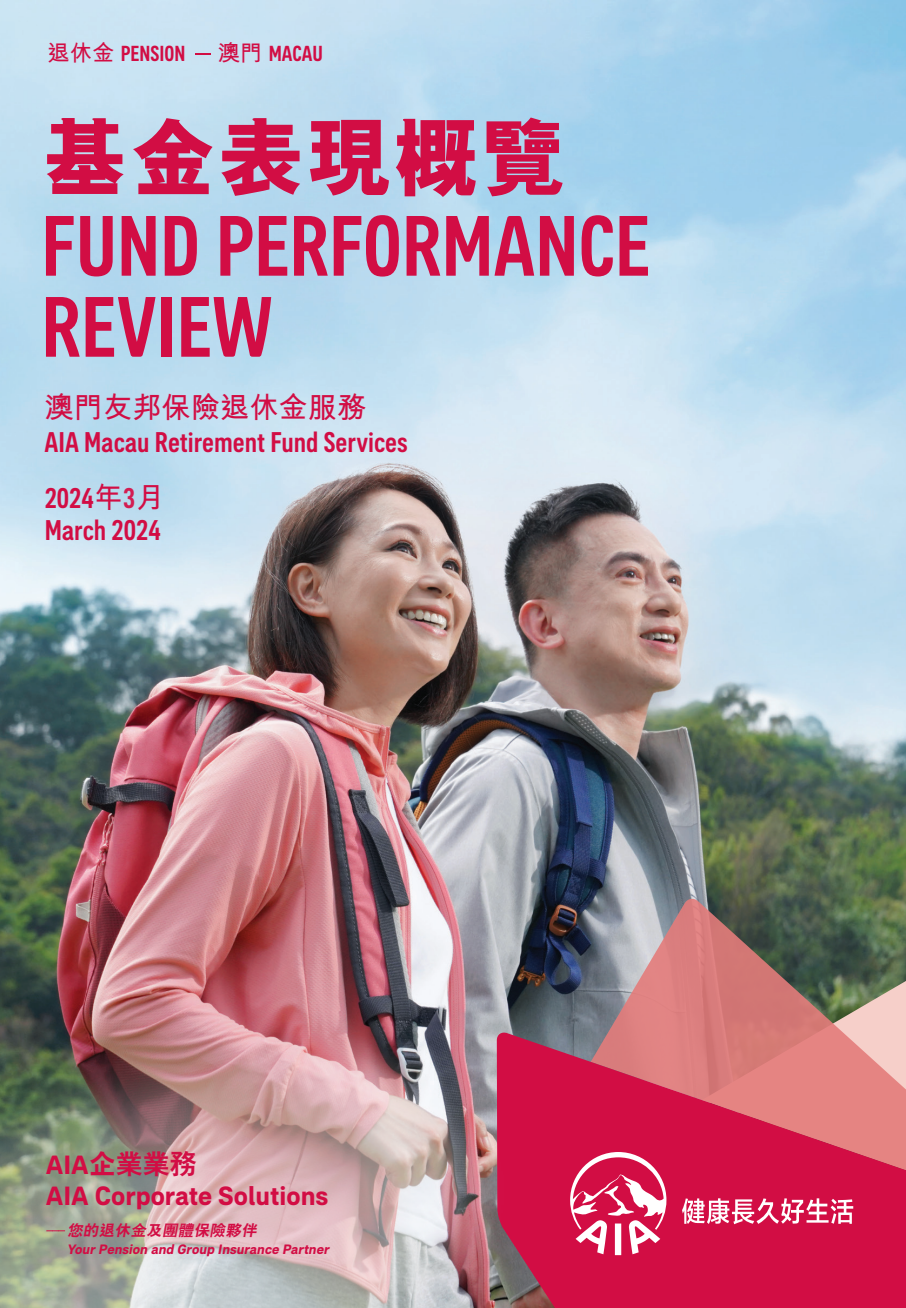
<style>
.page{position:relative;width:906px;height:1308px;background:#fff}
.page>*{position:absolute;margin:0;border:0;box-sizing:border-box;transform-origin:0 0}
.t1{font:500 condensed 87.75px/81px "AIA Everest";color:#d20d44}
.t2{font:800 87.75px "M Hei HK";color:#d20d44}
.t3{font:500 condensed 29.25px/56.7px "AIA Everest";color:#d20d44}
.t4{font:700 29.25px "M Hei HK";color:#d20d44}
.t5{font:700 27px "AIA Everest";color:#d20d44}
.t6{font:800 27px "C Hei 2 HK";color:#d20d44}
.t7{font:500 condensed 22.28px "AIA Everest";color:#d20d44}
.t8{font:italic 800 15.3px "C Hei 2 HK";color:#d20d44}
.t9{font:italic 700 13.95px "AIA Everest";color:#d20d44}
.s1{font-family:"M Hei HK";font-weight:700;font-stretch:normal}
.s2{font-weight:400;font-stretch:normal}
.s3{color:#d31d52}
.s4{font-family:"AIA Everest";font-weight:700}
</style>
<div class="page">
<img style="left:0;top:0;width:906px;height:1031px">
<svg style="left:591px;top:898px;width:315px;height:133px;background:#977b73"></svg>
<svg style="left:587px;top:1031px;width:319px;height:276px;background:#d84360"></svg>
<svg style="left:587px;top:1152px;width:266px;height:103px;background:#d93261"></svg>
<img style="left:0;top:916px;width:587px;height:391px">
<img style="left:39px;top:1144px;width:301px;height:122px">
<svg style="left:46px;top:1230px;width:19px;height:1px"></svg>
<p class="t7" style="left:48px;top:40px;width:277px"><span class="s1">退休金</span> PENSION <span class="s2">-</span><span class="s1">澳門</span> MACAU</p>
<h1 class="t2" style="left:41px;top:114px;width:528px">基金表現概覽</h1>
<h1 class="t1" style="left:41px;top:204px;width:610px">FUND PERFORMANCE<br>REVIEW</h1>
<p class="t4" style="left:45px;top:386px;width:323px">澳門友邦保險退休金服務</p>
<p class="t3" style="left:45px;top:413px;width:365px">AIA Macau Retirement Fund Services<br>2024<span class="s1">年</span><span class="s3">3</span><span class="s1">月</span></p>
<p class="t3" style="left:45px;top:501px;width:118px">March 2024</p>
<p class="t6" style="left:46px;top:1150px;width:153px"><span class="s4">AIA</span>企業業務</p>
<p class="t5" style="left:46px;top:1179px;width:284px">AIA Corporate Solutions</p>
<p class="t8" style="left:67px;top:1222px;width:194px">您的退休金及團體保險夥伴</p>
<p class="t9" style="left:67px;top:1241px;width:266px">Your Pension and Group Insurance Partner</p>
</div>
